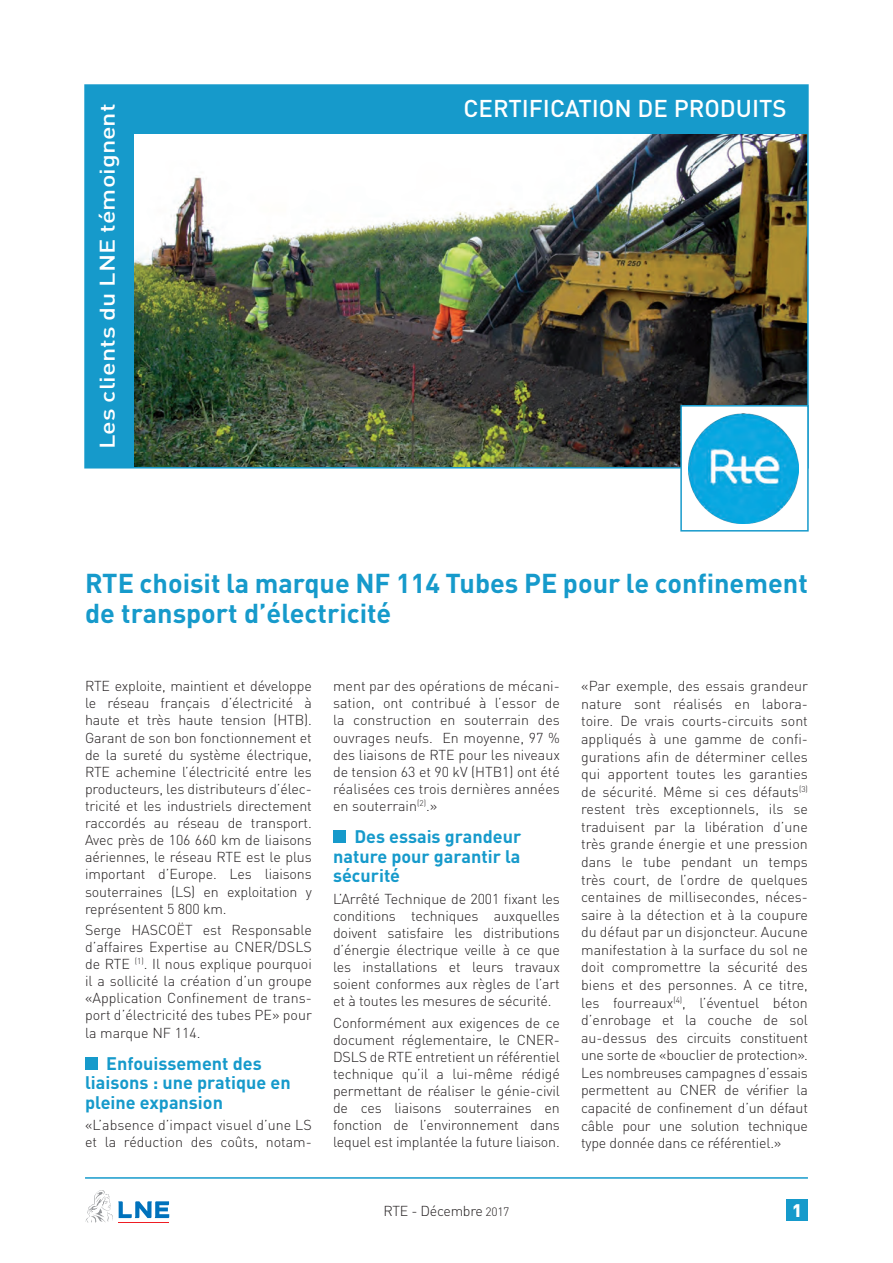
<style>
.page{position:relative;width:893px;height:1263px;background:#fff}
.page>*{position:absolute;margin:0;border:0;box-sizing:border-box;transform-origin:0 0}
.t1{font:700 27px/30px "DINOT";color:#169acb}
.t2{font:500 24px "DINOT";color:#fff}
.t3{font:500 21px "DINOT";color:#fff;scale:1.2 1}
.t4{font:700 18px/19.5px "DINOT";color:#169acb}
.t5{font:900 18px "DINOT";color:#fff}
.t6{font:300 14.25px/17.1px "DINOT";letter-spacing:-.01em;color:#231f20;text-align:justify}
.s1{font-size:12px}
</style>
<div class="page">
<img style="left:133px;top:133px;width:673px;height:332px">
<div style="left:85px;top:85px;width:723px;height:48px;background:#169acb"></div>
<div style="left:681px;top:406px;width:127px;height:125px;background:#fff"></div>
<img style="left:689px;top:414px;width:109px;height:109px">
<div style="left:680px;top:405px;width:129px;height:126px;border:2px solid #169acb"></div>
<div style="left:85px;top:1057px;width:13px;height:13px;background:#169acb"></div>
<div style="left:333px;top:830px;width:13px;height:13px;background:#169acb"></div>
<div style="left:787px;top:1199px;width:21px;height:21px;background:#169acb"></div>
<svg style="left:85px;top:1190px;width:84px;height:33px"></svg>
<hr style="left:85px;top:1177px;width:723px;height:2px;background:#169acb">
<div style="left:85px;top:85px;width:48px;height:383px;background:#169acb"></div>
<h3 class="t3" style="left:94px;top:449px;width:290px;rotate:-90deg">Les clients du LNE témoignent</h3>
<h2 class="t2" style="left:464px;top:93px;width:325px">CERTIFICATION DE PRODUITS</h2>
<h1 class="t1" style="left:85px;top:568px;width:724px">RTE choisit la marque NF 114 Tubes PE pour le confinement de transport d’électricité</h1>
<p class="t6" style="left:85px;top:677px;width:228px">RTE exploite, maintient et développe le réseau français d’électricité à haute et très haute tension (HTB).<br>Garant de son bon fonctionnement et de la sureté du système électrique, RTE achemine l’électricité entre les producteurs, les distributeurs d’élec&shy;tricité et les industriels directement raccordés au réseau de transport.<br>Avec près de 106 660 km de liaisons aériennes, le réseau RTE est le plus important d’Europe. Les liaisons souterraines (LS) en exploitation y représentent 5 800 km.</p>
<p class="t6" style="left:85px;top:921px;width:228px">Serge HASCOËT est Responsable d’affaires Expertise au CNER/DSLS de RTE <sup>(1)</sup>. Il nous explique pourquoi il a sollicité la création d’un groupe «Application Confinement de trans&shy;port d’électricité des tubes PE» pour la marque NF 114.</p>
<p class="t4" style="left:85px;top:1053px;width:207px;text-indent:21px">Enfouissement des liaisons : une pratique en pleine expansion</p>
<p class="t6" style="left:85px;top:1116px;width:228px">«L’absence d’impact visuel d’une LS et la réduction des coûts, notam-</p>
<p class="t6" style="left:333px;top:677px;width:228px">ment par des opérations de mécani&shy;sation, ont contribué à l’essor de la construction en souterrain des ouvrages neufs. En moyenne, 97 % des liaisons de RTE pour les niveaux de tension 63 et 90 kV (HTB1) ont été réalisées ces trois dernières années en souterrain<sup>(2)</sup>.»</p>
<p class="t4" style="left:333px;top:826px;width:190px;text-align:justify;text-indent:21px">Des essais grandeur nature pour garantir la sécurité</p>
<p class="t6" style="left:333px;top:890px;width:228px">L’Arrêté Technique de 2001 fixant les conditions techniques auxquelles doivent satisfaire les distributions d’énergie électrique veille à ce que les installations et leurs travaux soient conformes aux règles de l’art et à toutes les mesures de sécurité.</p>
<p class="t6" style="left:333px;top:1014px;width:228px">Conformément aux exigences de ce document réglementaire, le CNER-DSLS de RTE entretient un référentiel technique qu’il a lui-même rédigé permettant de réaliser le génie-civil de ces liaisons souterraines en fonction de l’environnement dans lequel est implantée la future liaison.</p>
<p class="t6" style="left:384px;top:1203px;width:127px">RTE - Décembre <span class="s1">2017</span></p>
<p class="t6" style="left:581px;top:677px;width:228px;line-height:17.5px">«Par exemple, des essais grandeur nature sont réalisés en labora&shy;toire. De vrais courts-circuits sont appliqués à une gamme de confi&shy;gurations afin de déterminer celles qui apportent toutes les garanties de sécurité. Même si ces défauts<sup>(3) </sup>restent très exceptionnels, ils se traduisent par la libération d’une très grande énergie et une pression dans le tube pendant un temps très court, de l’ordre de quelques centaines de millisecondes, néces&shy;saire à la détection et à la coupure du défaut par un disjoncteur. Aucune manifestation à la surface du sol ne doit compromettre la sécurité des biens et des personnes. A ce titre, les fourreaux<sup>(4)</sup>, l’éventuel béton d’enrobage et la couche de sol au-dessus des circuits constituent une sorte de «bouclier de protection».<br>Les nombreuses campagnes d’essais permettent au CNER de vérifier la capacité de confinement d’un défaut câble pour une solution technique type donnée dans ce référentiel.»</p>
<p class="t5" style="left:792px;top:1199px;width:12px">1</p>
</div>
